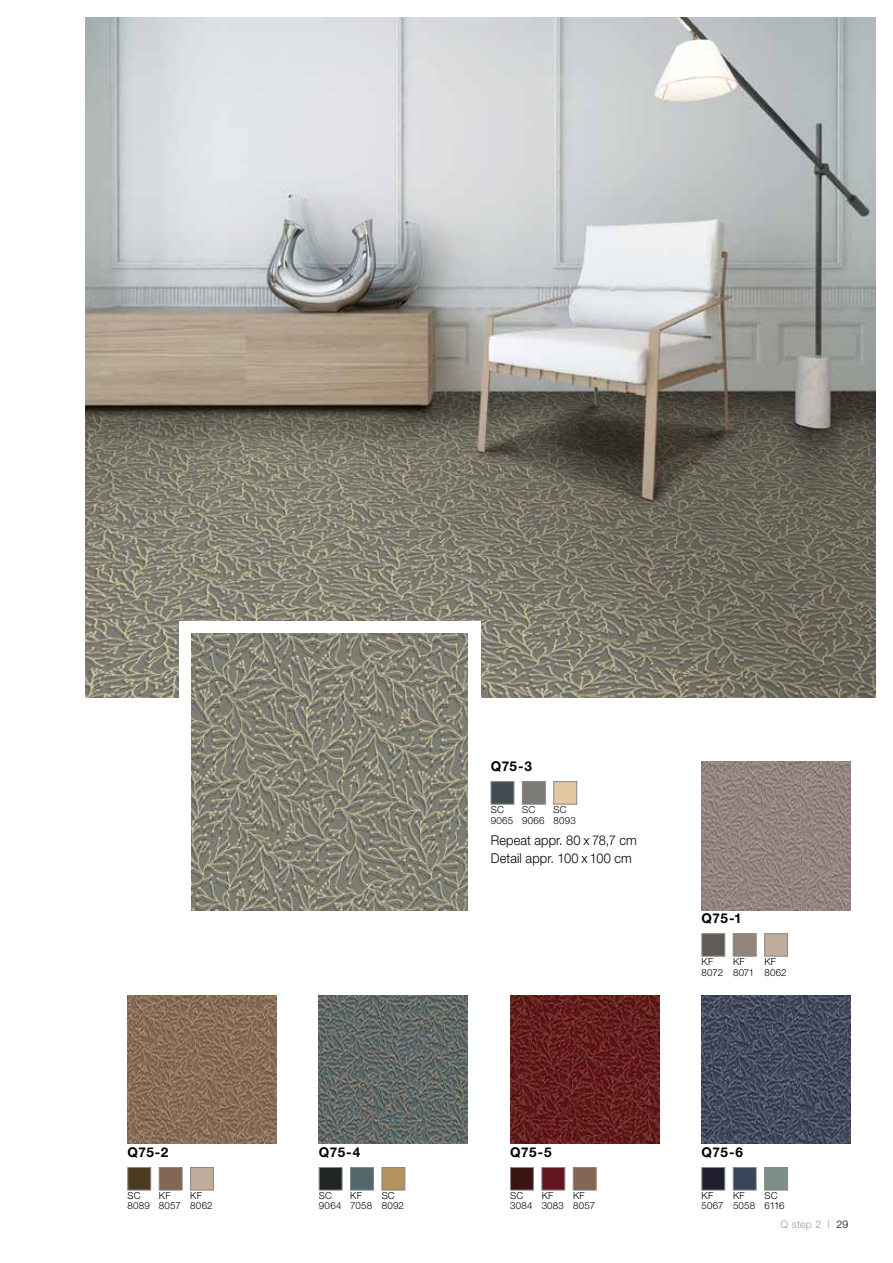
<style>
.page{position:relative;width:893px;height:1263px;background:#fff}
.page>*{position:absolute;margin:0;border:0;box-sizing:border-box;transform-origin:0 0}
.t1{font:300 13.5px/18px "Helvetica Neue LT Pro";letter-spacing:.01em;color:#000;scale:.95 1}
.t2{font:700 13.5px "Helvetica Neue LT Pro";letter-spacing:.03em;color:#000}
.t3{font:300 10.5px "Helvetica Neue LT Pro";letter-spacing:.02em;color:#9d9d9c}
.t4{font:300 9.75px/10.5px "Helvetica Neue LT Pro";letter-spacing:.025em;color:#000}
.s1{color:#000}
</style>
<div class="page">
<img style="left:85px;top:17px;width:791px;height:680px">
<img style="left:702px;top:761px;width:148px;height:149px">
<div style="left:702px;top:933px;width:23px;height:23px;background:#5f5c58;border:1px solid #878787"></div>
<div style="left:733px;top:933px;width:23px;height:23px;background:#92847a;border:1px solid #878787"></div>
<div style="left:764px;top:933px;width:24px;height:23px;background:#c0ac9c;border:1px solid #878787"></div>
<img style="left:702px;top:995px;width:148px;height:149px">
<div style="left:702px;top:1167px;width:23px;height:23px;background:#1e1e2e;border:1px solid #878787"></div>
<div style="left:733px;top:1167px;width:23px;height:23px;background:#384558;border:1px solid #878787"></div>
<div style="left:764px;top:1167px;width:24px;height:23px;background:#7c8f87;border:1px solid #878787"></div>
<img style="left:128px;top:995px;width:148px;height:149px">
<div style="left:128px;top:1167px;width:23px;height:23px;background:#4b3b20;border:1px solid #878787"></div>
<div style="left:159px;top:1167px;width:23px;height:23px;background:#816754;border:1px solid #878787"></div>
<div style="left:190px;top:1167px;width:24px;height:23px;background:#c0ac9c;border:1px solid #878787"></div>
<img style="left:319px;top:995px;width:149px;height:149px">
<div style="left:319px;top:1167px;width:23px;height:23px;background:#222526;border:1px solid #878787"></div>
<div style="left:350px;top:1167px;width:24px;height:23px;background:#53686b;border:1px solid #878787"></div>
<div style="left:382px;top:1167px;width:23px;height:23px;background:#b49361;border:1px solid #878787"></div>
<img style="left:510px;top:995px;width:149px;height:149px">
<div style="left:510px;top:1167px;width:24px;height:23px;background:#3a1410;border:1px solid #878787"></div>
<div style="left:542px;top:1167px;width:23px;height:23px;background:#621420;border:1px solid #878787"></div>
<div style="left:573px;top:1167px;width:23px;height:23px;background:#816754;border:1px solid #878787"></div>
<div style="left:491px;top:781px;width:23px;height:23px;background:#434d51;border:1px solid #878787"></div>
<div style="left:522px;top:781px;width:24px;height:23px;background:#7d7c77;border:1px solid #878787"></div>
<div style="left:554px;top:781px;width:23px;height:23px;background:#e3c9a3;border:1px solid #878787"></div>
<div style="left:179px;top:621px;width:301px;height:302px;background:#fff"></div>
<img style="left:191px;top:634px;width:277px;height:276px">
<h1 class="t2" style="left:128px;top:1143px;width:42px">Q75-2</h1>
<p class="t4" style="left:159px;top:1190px;width:24px">KF<br>8057</p>
<p class="t4" style="left:190px;top:1190px;width:24px">KF<br>8062</p>
<p class="t4" style="left:128px;top:1190px;width:24px">SC<br>8089</p>
<h1 class="t2" style="left:319px;top:1143px;width:43px">Q75-4</h1>
<p class="t4" style="left:350px;top:1190px;width:23px">KF<br>7058</p>
<p class="t4" style="left:382px;top:1190px;width:24px">SC<br>8092</p>
<p class="t4" style="left:319px;top:1190px;width:24px">SC<br>9064</p>
<h1 class="t2" style="left:491px;top:758px;width:43px">Q75-3</h1>
<p class="t4" style="left:522px;top:804px;width:24px">SC<br>9066</p>
<p class="t4" style="left:554px;top:804px;width:24px">SC<br>8093</p>
<p class="t4" style="left:491px;top:804px;width:24px">SC<br>9065</p>
<h1 class="t1" style="left:491px;top:831px;width:155px">Repeat appr. 80 x 78,7 cm<br>Detail appr. 100 x 100 cm</h1>
<h1 class="t2" style="left:702px;top:910px;width:42px">Q75-1</h1>
<p class="t4" style="left:733px;top:956px;width:23px">KF<br>8071</p>
<p class="t4" style="left:764px;top:956px;width:24px">KF<br>8062</p>
<p class="t4" style="left:702px;top:956px;width:23px">KF<br>8072</p>
<h1 class="t2" style="left:510px;top:1143px;width:43px">Q75-5</h1>
<p class="t4" style="left:542px;top:1190px;width:24px">KF<br>3083</p>
<p class="t4" style="left:573px;top:1190px;width:24px">KF<br>8057</p>
<p class="t4" style="left:510px;top:1190px;width:24px">SC<br>3084</p>
<h1 class="t2" style="left:702px;top:1143px;width:43px">Q75-6</h1>
<p class="t4" style="left:733px;top:1190px;width:24px">KF<br>5058</p>
<p class="t4" style="left:764px;top:1190px;width:22px">SC<br>6116</p>
<p class="t4" style="left:702px;top:1190px;width:24px">KF<br>5067</p>
<p class="t3" style="left:781px;top:1218px;width:69px">Q step 2 I <span class="s1">29</span></p>
</div>
